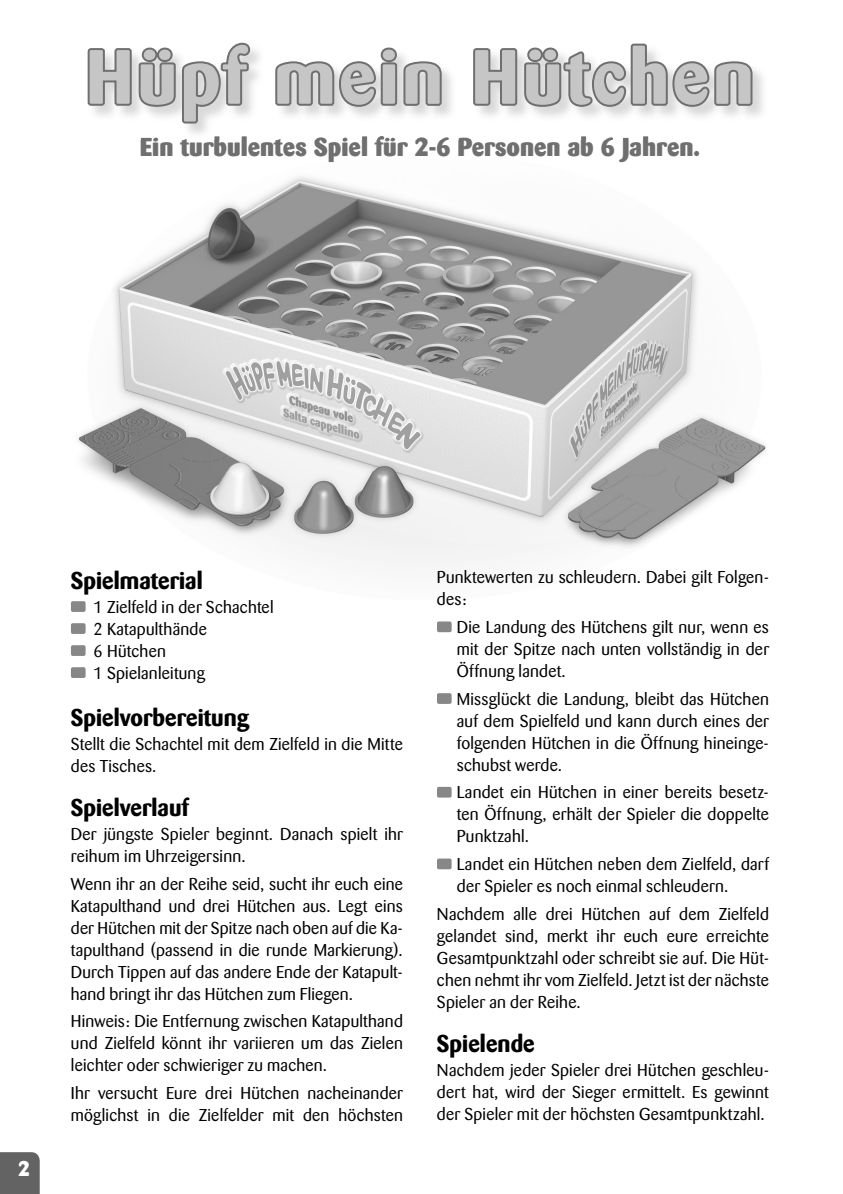
<style>
.page{position:relative;width:843px;height:1194px;background:#fff}
.page>*{position:absolute;margin:0;border:0;box-sizing:border-box;transform-origin:0 0}
.t1{font:700 76px "Barmeno";letter-spacing:.045em;color:#c6c6c6}
.t2{font:800 26px "Barmeno";color:#6f6f6f}
.t3{font:700 24px "Barmeno";letter-spacing:.005em;color:#000}
.t4{font:800 21px "Barmeno";color:#fff}
.t5{font:17px/22px "Barmeno";letter-spacing:.015em;color:#000;text-align:justify}
</style>
<div class="page">
<img style="left:78px;top:176px;width:688px;height:388px">
<img style="left:141px;top:136px;width:508px;height:3px">
<svg style="left:87px;top:42px;width:165px;height:84px"></svg>
<svg style="left:275px;top:47px;width:168px;height:62px"></svg>
<svg style="left:473px;top:43px;width:281px;height:67px"></svg>
<div style="left:71px;top:601px;width:14px;height:11px;background:#878787;border-radius:2px"></div>
<div style="left:71px;top:623px;width:14px;height:11px;background:#878787;border-radius:2px"></div>
<div style="left:71px;top:645px;width:14px;height:11px;background:#878787;border-radius:2px"></div>
<div style="left:71px;top:667px;width:14px;height:11px;background:#878787;border-radius:2px"></div>
<div style="left:437px;top:621px;width:14px;height:11px;background:#878787;border-radius:2px"></div>
<div style="left:437px;top:693px;width:14px;height:11px;background:#878787;border-radius:2px"></div>
<div style="left:437px;top:787px;width:14px;height:10px;background:#878787;border-radius:2px"></div>
<div style="left:437px;top:858px;width:14px;height:11px;background:#878787;border-radius:2px"></div>
<div style="left:0;top:1152px;width:40px;height:42px;background:#636363"></div>
<h1 class="t1" style="left:86px;top:31px;width:669px">Hüpf mein Hütchen</h1>
<h2 class="t2" style="left:140px;top:131px;width:561px">Ein turbulentes Spiel für 2-6 Personen ab 6 Jahren.</h2>
<p class="t4" style="left:18px;top:1155px;width:13px">2</p>
<h3 class="t3" style="left:71px;top:566px;width:133px">Spielmaterial</h3>
<p class="t5" style="left:94px;top:596px;width:181px;text-align:left">1 Zielfeld in der Schachtel<br>2 Katapulthände<br>6 Hütchen<br>1 Spielanleitung</p>
<h3 class="t3" style="left:71px;top:703px;width:180px">Spielvorbereitung</h3>
<p class="t5" style="left:71px;top:733px;width:333px">Stellt die Schachtel mit dem Zielfeld in die Mitte des Tisches.</p>
<h3 class="t3" style="left:71px;top:793px;width:119px">Spielverlauf</h3>
<p class="t5" style="left:71px;top:823px;width:333px">Der jüngste Spieler beginnt. Danach spielt ihr reihum im Uhrzeigersinn.</p>
<p class="t5" style="left:71px;top:873px;width:333px">Wenn ihr an der Reihe seid, sucht ihr euch eine Katapulthand und drei Hütchen aus. Legt eins der Hütchen mit der Spitze nach oben auf die Ka&shy;tapulthand (passend in die runde Markierung).<br>Durch Tippen auf das andere Ende der Katapult&shy;hand bringt ihr das Hütchen zum Fliegen.</p>
<p class="t5" style="left:71px;top:1010px;width:333px">Hinweis: Die Entfernung zwischen Katapulthand und Zielfeld könnt ihr variieren um das Zielen leichter oder schwieriger zu machen.</p>
<p class="t5" style="left:71px;top:1082px;width:333px">Ihr versucht Eure drei Hütchen nacheinander möglichst in die Zielfelder mit den höchsten</p>
<p class="t5" style="left:437px;top:567px;width:333px">Punktewerten zu schleudern. Dabei gilt Folgen&shy;des:</p>
<p class="t5" style="left:456px;top:616px;width:313px">Die Landung des Hütchens gilt nur, wenn es mit der Spitze nach unten vollständig in der Öffnung landet.</p>
<p class="t5" style="left:456px;top:688px;width:313px">Missglückt die Landung, bleibt das Hütchen auf dem Spielfeld und kann durch eines der folgenden Hütchen in die Öffnung hineinge&shy;schubst werde.</p>
<p class="t5" style="left:456px;top:782px;width:313px">Landet ein Hütchen in einer bereits besetz&shy;ten Öffnung, erhält der Spieler die doppelte Punktzahl.</p>
<p class="t5" style="left:456px;top:853px;width:313px">Landet ein Hütchen neben dem Zielfeld, darf der Spieler es noch einmal schleudern.</p>
<p class="t5" style="left:437px;top:903px;width:333px">Nachdem alle drei Hütchen auf dem Zielfeld gelandet sind, merkt ihr euch eure erreichte Gesamtpunktzahl oder schreibt sie auf. Die Hüt&shy;chen nehmt ihr vom Zielfeld. Jetzt ist der nächste Spieler an der Reihe.</p>
<h3 class="t3" style="left:437px;top:1029px;width:99px">Spielende</h3>
<p class="t5" style="left:437px;top:1059px;width:333px">Nachdem jeder Spieler drei Hütchen geschleu&shy;dert hat, wird der Sieger ermittelt. Es gewinnt der Spieler mit der höchsten Gesamtpunktzahl.</p>
</div>
